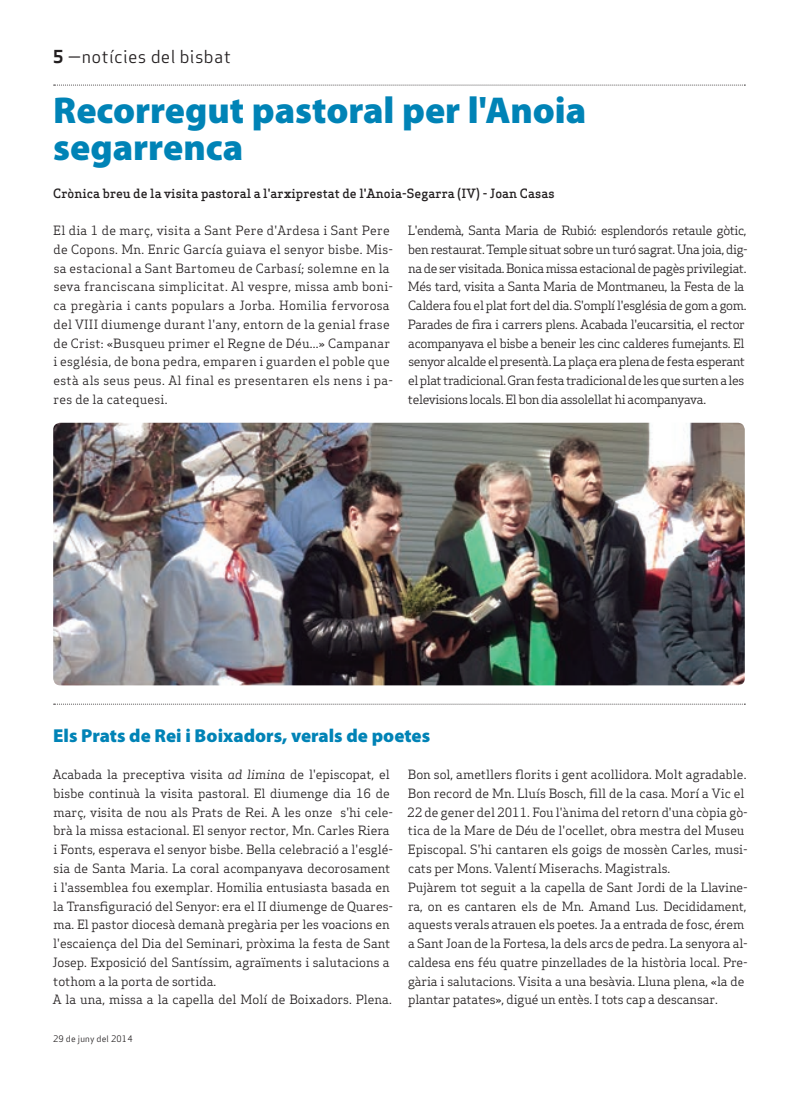
<style>
.page{position:relative;width:798px;height:1099px;background:#fff}
.page>*{position:absolute;margin:0;border:0;box-sizing:border-box;transform-origin:0 0}
.t1{font:900 37.5px/37.5px "Myriad Pro";color:#0083b6}
.t2{font:900 18.75px "Myriad Pro";color:#0083b6}
.t3{font:17.5px "Apex Sans Book T";letter-spacing:.02em;color:#231f20}
.t4{font:12.5px/18.8px "Apex Serif";color:#231f20}
.t5{font:12.5px/18.8px "Apex Serif";letter-spacing:-.03em;color:#231f20}
.t6{font:12.5px/18.8px "Apex Serif";letter-spacing:.02em;color:#231f20}
.t7{font:500 12.5px "Apex Serif";color:#231f20}
.t8{font:8.75px "Apex Sans Book T";letter-spacing:.02em;color:#231f20}
.s1{font-family:"Apex Sans Bold T"}
.s2{font-style:italic}
</style>
<div class="page">
<svg style="left:54px;top:85px;width:691px;height:1px"></svg>
<svg style="left:54px;top:703px;width:691px;height:1px"></svg>
<img style="left:53px;top:423px;width:691px;height:262px">
<h3 class="t3" style="left:53px;top:46px;width:179px"><span class="s1">5</span> —notícies del bisbat</h3>
<h1 class="t1" style="left:53px;top:90px;width:534px">Recorregut pastoral per l'Anoia segarrenca</h1>
<p class="t7" style="left:53px;top:185px;width:503px">Crònica breu de la visita pastoral a l'arxiprestat de l'Anoia-Segarra (IV) - Joan Casas</p>
<p class="t6" style="left:53px;top:221px;width:341px">El dia 1 de març, visita a Sant Pere d'Ardesa i Sant Pere de Copons. Mn. Enric García guiava el senyor bisbe. Mis&shy;sa estacional a Sant Bartomeu de Carbasí; solemne en la seva franciscana simplicitat. Al vespre, missa amb boni&shy;ca pregària i cants populars a Jorba. Homilia fervorosa del VIII diumenge durant l'any, entorn de la genial frase de Crist: «Busqueu primer el Regne de Déu...» Campanar i església, de bona pedra, emparen i guarden el poble que està als seus peus. Al final es presentaren els nens i pa&shy;res de la catequesi.</p>
<p class="t5" style="left:408px;top:221px;width:341px">L'endemà, Santa Maria de Rubió: esplendorós retaule gòtic, ben restaurat. Temple situat sobre un turó sagrat. Una joia, dig&shy;na de ser visitada. Bonica missa estacional de pagès privilegiat.<br>Més tard, visita a Santa Maria de Montmaneu, la Festa de la Caldera fou el plat fort del dia. S'omplí l'església de gom a gom.<br>Parades de fira i carrers plens. Acabada l'eucarsitia, el rector acompanyava el bisbe a beneir les cinc calderes fumejants. El senyor alcalde el presentà. La plaça era plena de festa esperant el plat tradicional. Gran festa tradicional de les que surten a les televisions locals. El bon dia assolellat hi acompanyava.</p>
<h2 class="t2" style="left:53px;top:722px;width:378px">Els Prats de Rei i Boixadors, verals de poetes</h2>
<p class="t4" style="left:52px;top:765px;width:342px">Acabada la preceptiva visita <span class="s2">ad limina</span> de l'episcopat, el bisbe continuà la visita pastoral. El diumenge dia 16 de març, visita de nou als Prats de Rei. A les onze s'hi cele&shy;brà la missa estacional. El senyor rector, Mn. Carles Riera i Fonts, esperava el senyor bisbe. Bella celebració a l'esglé&shy;sia de Santa Maria. La coral acompanyava decorosament i l'assemblea fou exemplar. Homilia entusiasta basada en la Transfiguració del Senyor: era el II diumenge de Quares&shy;ma. El pastor diocesà demanà pregària per les voacions en l'escaiença del Dia del Seminari, pròxima la festa de Sant Josep. Exposició del Santíssim, agraïments i salutacions a tothom a la porta de sortida.<br>A la una, missa a la capella del Molí de Boixadors. Plena.</p>
<p class="t4" style="left:407px;top:765px;width:342px">Bon sol, ametllers florits i gent acollidora. Molt agradable.<br>Bon record de Mn. Lluís Bosch, fill de la casa. Morí a Vic el 22 de gener del 2011. Fou l'ànima del retorn d'una còpia gò&shy;tica de la Mare de Déu de l'ocellet, obra mestra del Museu Episcopal. S'hi cantaren els goigs de mossèn Carles, musi&shy;cats per Mons. Valentí Miserachs. Magistrals.<br>Pujàrem tot seguit a la capella de Sant Jordi de la Llavine&shy;ra, on es cantaren els de Mn. Amand Lus. Decididament, aquests verals atrauen els poetes. Ja a entrada de fosc, érem a Sant Joan de la Fortesa, la dels arcs de pedra. La senyora al&shy;caldesa ens féu quatre pinzellades de la història local. Pre&shy;gària i salutacions. Visita a una besàvia. Lluna plena, «la de plantar patates», digué un entès. I tots cap a descansar.</p>
<p class="t8" style="left:53px;top:1032px;width:81px">29 de juny del 2014</p>
</div>
